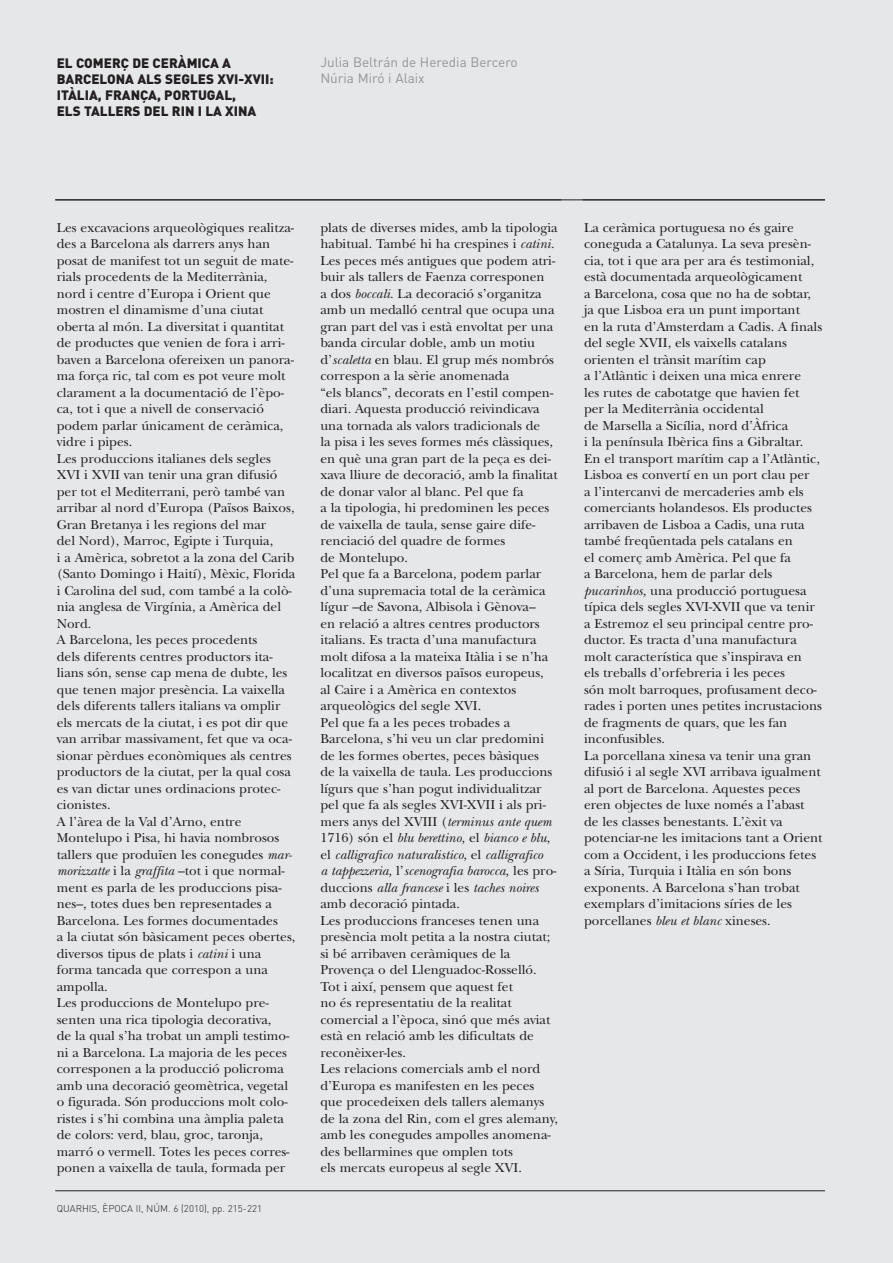
<style>
.page{position:relative;width:893px;height:1263px;background:#e6e7e9}
.page>*{position:absolute;margin:0;border:0;box-sizing:border-box;transform-origin:0 0}
.t1{font:13.5px/16.5px "New Baskerville";color:#231f20}
.t2{font:900 13.5px/16.2px "DIN";color:#231f20}
.t3{font:13.5px/16.2px "DIN";color:#939598}
.t4{font:300 9.75px "DIN";color:#231f20}
.s1{font-style:italic}
</style>
<div class="page">
<hr style="left:55px;top:1190px;width:770px;height:1px;background:#231f20">
<hr style="left:55px;top:200px;width:770px;height:1px;background:#231f20">
<p class="t2" style="left:57px;top:55px;width:218px">EL COMERÇ DE CERÀMICA A<br>BARCELONA ALS SEGLES XVI-XVII:<br>ITÀLIA, FRANÇA, PORTUGAL,<br>ELS TALLERS DEL RIN I LA XINA</p>
<p class="t3" style="left:320px;top:54px;width:199px">Julia Beltrán de Heredia Bercero<br>Núria Miró i Alaix</p>
<p class="t1" style="left:57px;top:221px;width:240px">Les excavacions arqueològiques realitza&shy;des a Barcelona als darrers anys han posat de manifest tot un seguit de mate&shy;rials procedents de la Mediterrània, nord i centre d’Europa i Orient que mostren el dinamisme d’una ciutat oberta al món. La diversitat i quantitat de productes que venien de fora i arri&shy;baven a Barcelona ofereixen un panora&shy;ma força ric, tal com es pot veure molt clarament a la documentació de l’èpo&shy;ca, tot i que a nivell de conservació podem parlar únicament de ceràmica, vidre i pipes.<br>Les produccions italianes dels segles XVI i XVII van tenir una gran difusió per tot el Mediterrani, però també van arribar al nord d’Europa (Països Baixos, Gran Bretanya i les regions del mar<br>del Nord), Marroc, Egipte i Turquia,<br>i a Amèrica, sobretot a la zona del Carib (Santo Domingo i Haití), Mèxic, Florida i Carolina del sud, com també a la colò&shy;nia anglesa de Virgínia, a Amèrica del Nord.<br>A Barcelona, les peces procedents<br>dels diferents centres productors ita&shy;lians són, sense cap mena de dubte, les que tenen major presència. La vaixella dels diferents tallers italians va omplir els mercats de la ciutat, i es pot dir que van arribar massivament, fet que va oca&shy;sionar pèrdues econòmiques als centres productors de la ciutat, per la qual cosa es van dictar unes ordinacions protec&shy;cionistes.<br>A l’àrea de la Val d’Arno, entre Montelupo i Pisa, hi havia nombrosos tallers que produïen les conegudes <span class="s1">mar&shy;morizzatte</span> i la <span class="s1">graffita</span> –tot i que normal&shy;ment es parla de les produccions pisa&shy;nes–, totes dues ben representades a Barcelona. Les formes documentades<br>a la ciutat són bàsicament peces obertes, diversos tipus de plats i <span class="s1">catini</span> i una forma tancada que correspon a una ampolla.<br>Les produccions de Montelupo pre&shy;senten una rica tipologia decorativa,<br>de la qual s’ha trobat un ampli testimo&shy;ni a Barcelona. La majoria de les peces corresponen a la producció policroma amb una decoració geomètrica, vegetal o figurada. Són produccions molt colo&shy;ristes i s’hi combina una àmplia paleta de colors: verd, blau, groc, taronja, marró o vermell. Totes les peces corres&shy;ponen a vaixella de taula, formada per</p>
<p class="t1" style="left:320px;top:221px;width:239px">plats de diverses mides, amb la tipologia habitual. També hi ha crespines i <span class="s1">catini.<br></span>Les peces més antigues que podem atri&shy;buir als tallers de Faenza corresponen<br>a dos <span class="s1">boccali.</span> La decoració s’organitza amb un medalló central que ocupa una gran part del vas i està envoltat per una banda circular doble, amb un motiu d’<span class="s1">scaletta</span> en blau. El grup més nombrós correspon a la sèrie anomenada<br>“els blancs”, decorats en l’estil compen&shy;diari. Aquesta producció reivindicava una tornada als valors tradicionals de<br>la pisa i les seves formes més clàssiques, en què una gran part de la peça es dei&shy;xava lliure de decoració, amb la finalitat de donar valor al blanc. Pel que fa<br>a la tipologia, hi predominen les peces de vaixella de taula, sense gaire dife&shy;renciació del quadre de formes<br>de Montelupo.<br>Pel que fa a Barcelona, podem parlar d’una supremacia total de la ceràmica lígur –de Savona, Albisola i Gènova–<br>en relació a altres centres productors italians. Es tracta d’una manufactura molt difosa a la mateixa Itàlia i se n’ha localitzat en diversos països europeus,<br>al Caire i a Amèrica en contextos arqueològics del segle XVI.<br>Pel que fa a les peces trobades a Barcelona, s’hi veu un clar predomini de les formes obertes, peces bàsiques<br>de la vaixella de taula. Les produccions lígurs que s’han pogut individualitzar pel que fa als segles XVI-XVII i als pri&shy;mers anys del XVIII (<span class="s1">terminus ante quem </span>1716) són el <span class="s1">blu berettino,</span> el <span class="s1">bianco e blu</span>, el <span class="s1">calligrafico naturalistico</span>, el <span class="s1">calligrafico<br>a tappezzeria,</span> l’<span class="s1">scenografia barocca,</span> les pro&shy;duccions <span class="s1">alla francese</span> i les <span class="s1">taches noires </span>amb decoració pintada.<br>Les produccions franceses tenen una presència molt petita a la nostra ciutat; si bé arribaven ceràmiques de la Provença o del Llenguadoc-Rosselló.<br>Tot i així, pensem que aquest fet<br>no és representatiu de la realitat comercial a l’època, sinó que més aviat està en relació amb les dificultats de reconèixer-les.<br>Les relacions comercials amb el nord d’Europa es manifesten en les peces que procedeixen dels tallers alemanys de la zona del Rin, com el gres alemany, amb les conegudes ampolles anomena&shy;des bellarmines que omplen tots<br>els mercats europeus al segle XVI.</p>
<p class="t1" style="left:584px;top:221px;width:240px">La ceràmica portuguesa no és gaire coneguda a Catalunya. La seva presèn&shy;cia, tot i que ara per ara és testimonial, està documentada arqueològicament<br>a Barcelona, cosa que no ha de sobtar, ja que Lisboa era un punt important<br>en la ruta d’Amsterdam a Cadis. A finals del segle XVII, els vaixells catalans orienten el trànsit marítim cap<br>a l’Atlàntic i deixen una mica enrere<br>les rutes de cabotatge que havien fet per la Mediterrània occidental<br>de Marsella a Sicília, nord d’Àfrica<br>i la península Ibèrica fins a Gibraltar.<br>En el transport marítim cap a l’Atlàntic, Lisboa es convertí en un port clau per<br>a l’intercanvi de mercaderies amb els comerciants holandesos. Els productes arribaven de Lisboa a Cadis, una ruta també freqüentada pels catalans en<br>el comerç amb Amèrica. Pel que fa<br>a Barcelona, hem de parlar dels <span class="s1">pucarinhos,</span> una producció portuguesa típica dels segles XVI-XVII que va tenir a Estremoz el seu principal centre pro&shy;ductor. Es tracta d’una manufactura molt característica que s’inspirava en<br>els treballs d’orfebreria i les peces<br>són molt barroques, profusament deco&shy;rades i porten unes petites incrustacions de fragments de quars, que les fan inconfusibles.<br>La porcellana xinesa va tenir una gran difusió i al segle XVI arribava igualment al port de Barcelona. Aquestes peces eren objectes de luxe només a l’abast de les classes benestants. L’èxit va potenciar-ne les imitacions tant a Orient com a Occident, i les produccions fetes a Síria, Turquia i Itàlia en són bons exponents. A Barcelona s’han trobat exemplars d’imitacions síries de les porcellanes <span class="s1">bleu et blanc</span> xineses.</p>
<p class="t4" style="left:57px;top:1202px;width:207px">QUARHIS, ÈPOCA II, NÚM. 6 (2010), pp. 215-221</p>
</div>
